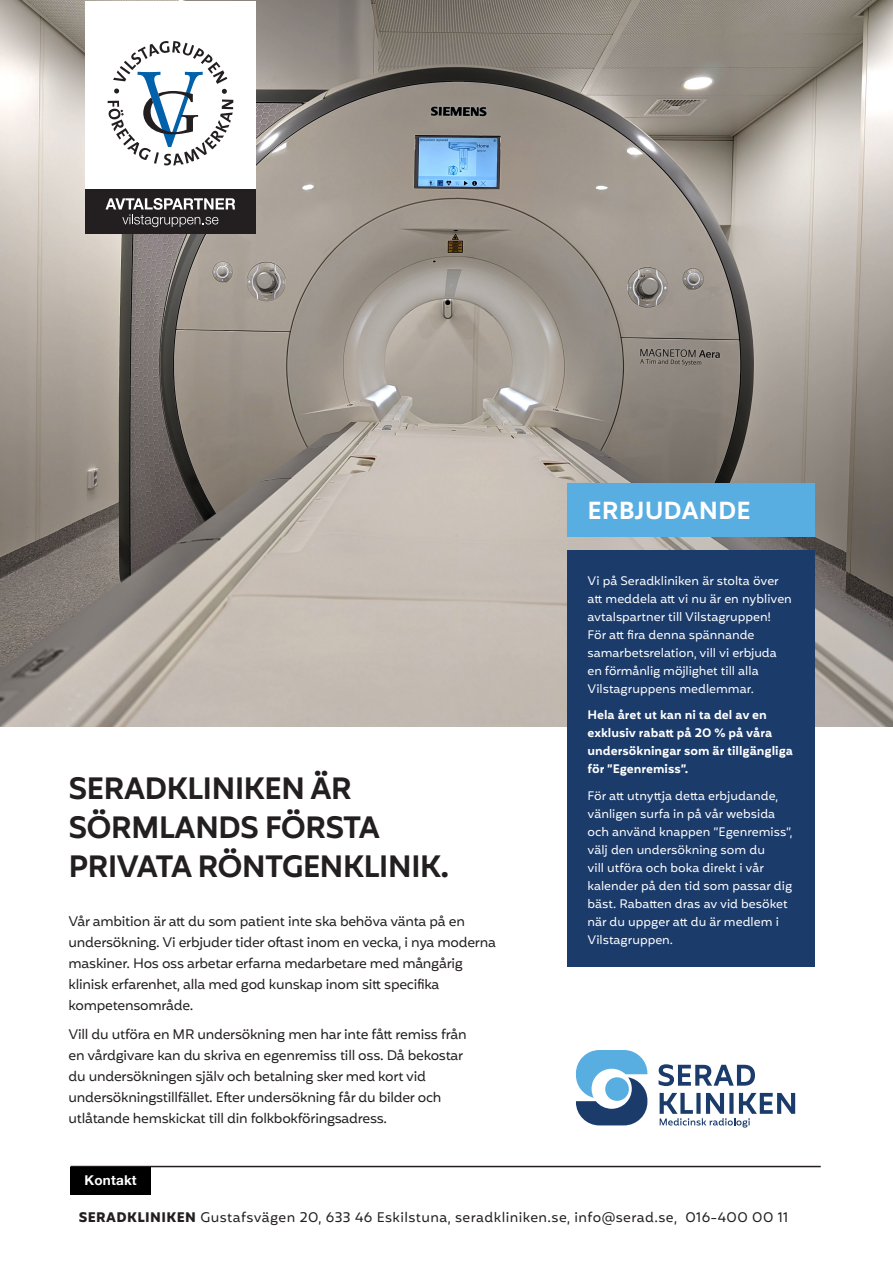
<style>
.page{position:relative;width:893px;height:1263px;background:#fff}
.page>*{position:absolute;margin:0;border:0;box-sizing:border-box;transform-origin:0 0}
.Brödtext___Columbird{font:600 30px/39px "Mohr";letter-spacing:-.03em;color:#231f20}
.Brödtext___Columbird-2{font:600 24px "Mohr";color:#fff}
.Brödtext___Columbird-3{font:13.5px/21px "Mohr";letter-spacing:-.02em;color:#231f20}
.Brödtext___Columbird-4{font:13.5px "Mohr";letter-spacing:.03em;color:#231f20}
.Brödtext___Columbird-5{font:700 13.5px "Helvetica Neue";letter-spacing:.015em;color:#fff}
.Brödtext___Columbird-6{font:12px/18px "Mohr";color:#fff}
.Brödtext___Columbird-7{font:600 12px/18px "Mohr";color:#fff}
.s1{font-weight:700}
</style>
<div class="page">
<img style="left:0;top:0;width:893px;height:727px">
<div style="left:85px;top:1px;width:171px;height:233px;background:#fff"></div>
<hr style="left:70px;top:1166px;width:751px;height:1px;background:#231f20">
<div style="left:70px;top:1167px;width:81px;height:27px;background:#000"></div>
<div style="left:567px;top:483px;width:248px;height:53px;background:#59aee1"></div>
<div style="left:567px;top:551px;width:248px;height:416px;background:#1b3b6b"></div>
<div style="left:85px;top:190px;width:171px;height:44px;background:#231f20"></div>
<svg style="left:105px;top:198px;width:130px;height:29px"></svg>
<svg style="left:108px;top:41px;width:125px;height:125px"></svg>
<svg style="left:576px;top:1050px;width:71px;height:75px"></svg>
<div style="left:605px;top:1077px;width:24px;height:24px;background:#59aee1;border-radius:50%"></div>
<svg style="left:659px;top:1064px;width:96px;height:22px"></svg>
<svg style="left:660px;top:1093px;width:135px;height:34px"></svg>
<p class="Brödtext___Columbird" style="left:69px;top:769px;width:382px">SERADKLINIKEN ÄR<br>SÖRMLANDS FÖRSTA<br>PRIVATA RÖNTGENKLINIK.</p>
<p class="Brödtext___Columbird-3" style="left:69px;top:910px;width:429px">Vår ambition är att du som patient inte ska behöva vänta på en undersökning. Vi erbjuder tider oftast inom en vecka, i nya moderna maskiner. Hos oss arbetar erfarna medarbetare med mångårig klinisk erfarenhet, alla med god kunskap inom sitt specifika kompetensområde.</p>
<p class="Brödtext___Columbird-3" style="left:69px;top:1024px;width:400px">Vill du utföra en MR undersökning men har inte fått remiss från en vårdgivare kan du skriva en egenremiss till oss. Då bekostar du undersökningen själv och betalning sker med kort vid undersökningstillfället. Efter undersökning får du bilder och utlåtande hemskickat till din folkbokföringsadress.</p>
<p class="Brödtext___Columbird-5" style="left:84px;top:1169px;width:54px">Kontakt</p>
<p class="Brödtext___Columbird-2" style="left:587px;top:496px;width:165px">ERBJUDANDE</p>
<p class="Brödtext___Columbird-6" style="left:587px;top:571px;width:206px">Vi på Seradkliniken är stolta över att meddela att vi nu är en nybliven avtalspartner till Vilstagruppen!<br>För att fira denna spännande samarbetsrelation, vill vi erbjuda en förmånlig möjlighet till alla Vilstagruppens medlemmar.</p>
<p class="Brödtext___Columbird-7" style="left:587px;top:706px;width:207px">Hela året ut kan ni ta del av en exklusiv rabatt på 20 % på våra undersökningar som är tillgängliga för ”Egenremiss”.</p>
<p class="Brödtext___Columbird-6" style="left:587px;top:786px;width:207px">För att utnyttja detta erbjudande, vänligen surfa in på vår websida och använd knappen ”Egenremiss”, välj den undersökning som du<br>vill utföra och boka direkt i vår kalender på den tid som passar dig bäst. Rabatten dras av vid besöket när du uppger att du är medlem i<br>Vilstagruppen.</p>
<p class="Brödtext___Columbird-4" style="left:79px;top:1209px;width:711px"><span class="s1">SERADKLINIKEN</span> Gustafsvägen 20, 633 46 Eskilstuna, seradkliniken.se, info@serad.se, 016-400 00 11</p>
</div>
